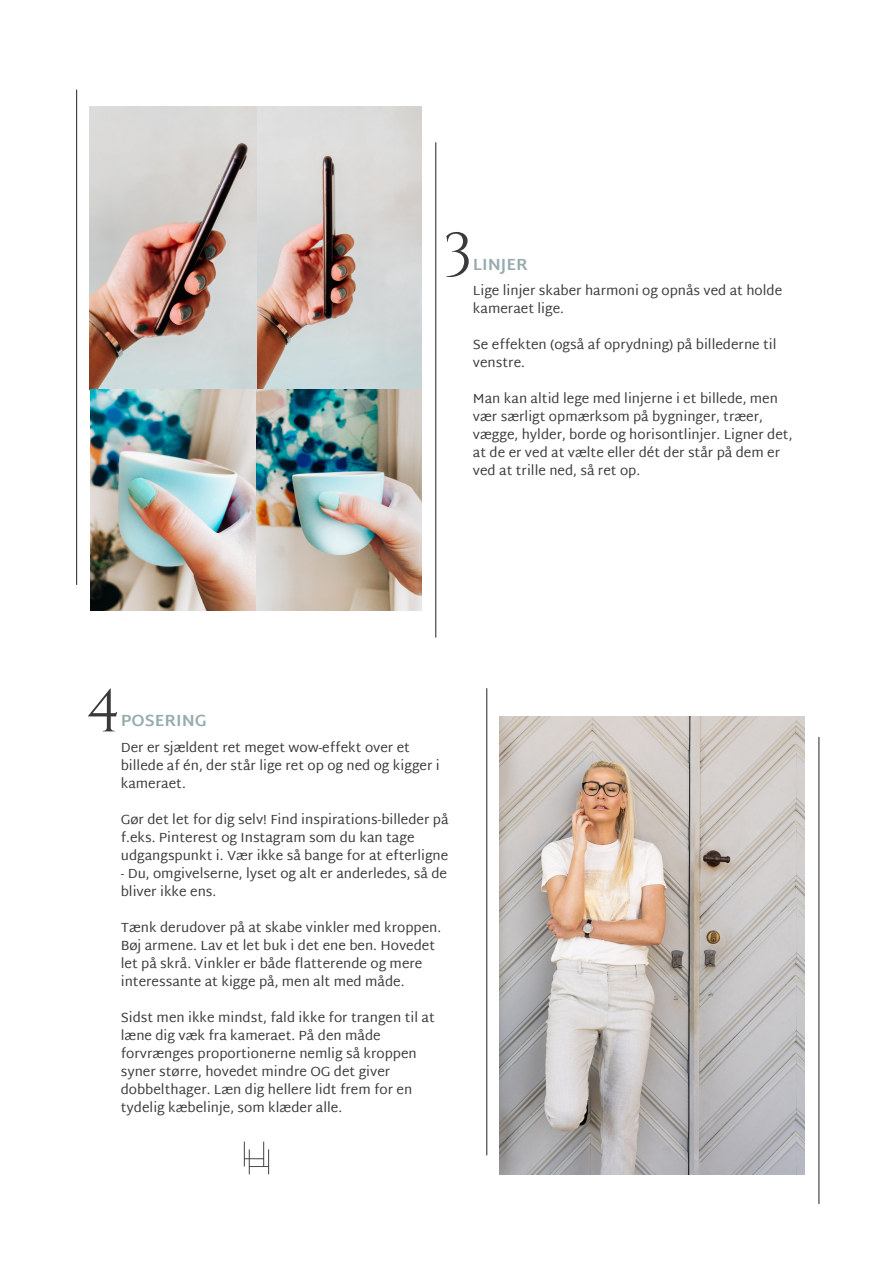
<style>
.page{position:relative;width:894px;height:1264px;background:#fff}
.page>*{position:absolute;margin:0;border:0;box-sizing:border-box;transform-origin:0 0}
.t1{font:60px "Cinzel";color:#3a3a3a}
.t2{font:700 16.5px "Martel Sans";color:#96abad}
.t3{font:13.5px/18px "Martel Sans";color:#3a3a3a}
</style>
<div class="page">
<img style="left:89px;top:107px;width:332px;height:503px">
<hr style="left:76px;top:90px;width:1px;height:494px;background:#3a3a3a">
<hr style="left:435px;top:143px;width:1px;height:494px;background:#3a3a3a">
<img style="left:499px;top:716px;width:305px;height:458px">
<hr style="left:486px;top:688px;width:1px;height:466px;background:#3a3a3a">
<hr style="left:818px;top:737px;width:1px;height:466px;background:#3a3a3a">
<img style="left:243px;top:1141px;width:26px;height:33px">
<p class="t1" style="left:442px;top:216px;width:32px">3</p>
<p class="t2" style="left:473px;top:254px;width:57px">LINJER</p>
<p class="t3" style="left:473px;top:281px;width:311px">Lige linjer skaber harmoni og opnås ved at holde kameraet lige.</p>
<p class="t3" style="left:473px;top:335px;width:305px">Se effekten (også af oprydning) på billederne til venstre.</p>
<p class="t3" style="left:473px;top:389px;width:321px">Man kan altid lege med linjerne i et billede, men vær særligt opmærksom på bygninger, træer, vægge, hylder, borde og horisontlinjer. Ligner det, at de er ved at vælte eller dét der står på dem er ved at trille ned, så ret op.</p>
<p class="t1" style="left:86px;top:673px;width:37px">4</p>
<p class="t2" style="left:121px;top:711px;width:87px">POSERING</p>
<p class="t3" style="left:121px;top:738px;width:320px">Der er sjældent ret meget wow-effekt over et billede af én, der står lige ret op og ned og kigger i kameraet.</p>
<p class="t3" style="left:121px;top:810px;width:329px">Gør det let for dig selv! Find inspirations-billeder på f.eks. Pinterest og Instagram som du kan tage udgangspunkt i. Vær ikke så bange for at efterligne</p>
<p class="t3" style="left:121px;top:864px;width:327px">- Du, omgivelserne, lyset og alt er anderledes, så de bliver ikke ens.</p>
<p class="t3" style="left:121px;top:918px;width:322px">Tænk derudover på at skabe vinkler med kroppen.<br>Bøj armene. Lav et let buk i det ene ben. Hovedet let på skrå. Vinkler er både flatterende og mere interessante at kigge på, men alt med måde.</p>
<p class="t3" style="left:121px;top:1008px;width:315px">Sidst men ikke mindst, fald ikke for trangen til at læne dig væk fra kameraet. På den måde forvrænges proportionerne nemlig så kroppen syner større, hovedet mindre OG det giver dobbelthager. Læn dig hellere lidt frem for en tydelig kæbelinje, som klæder alle.</p>
</div>
